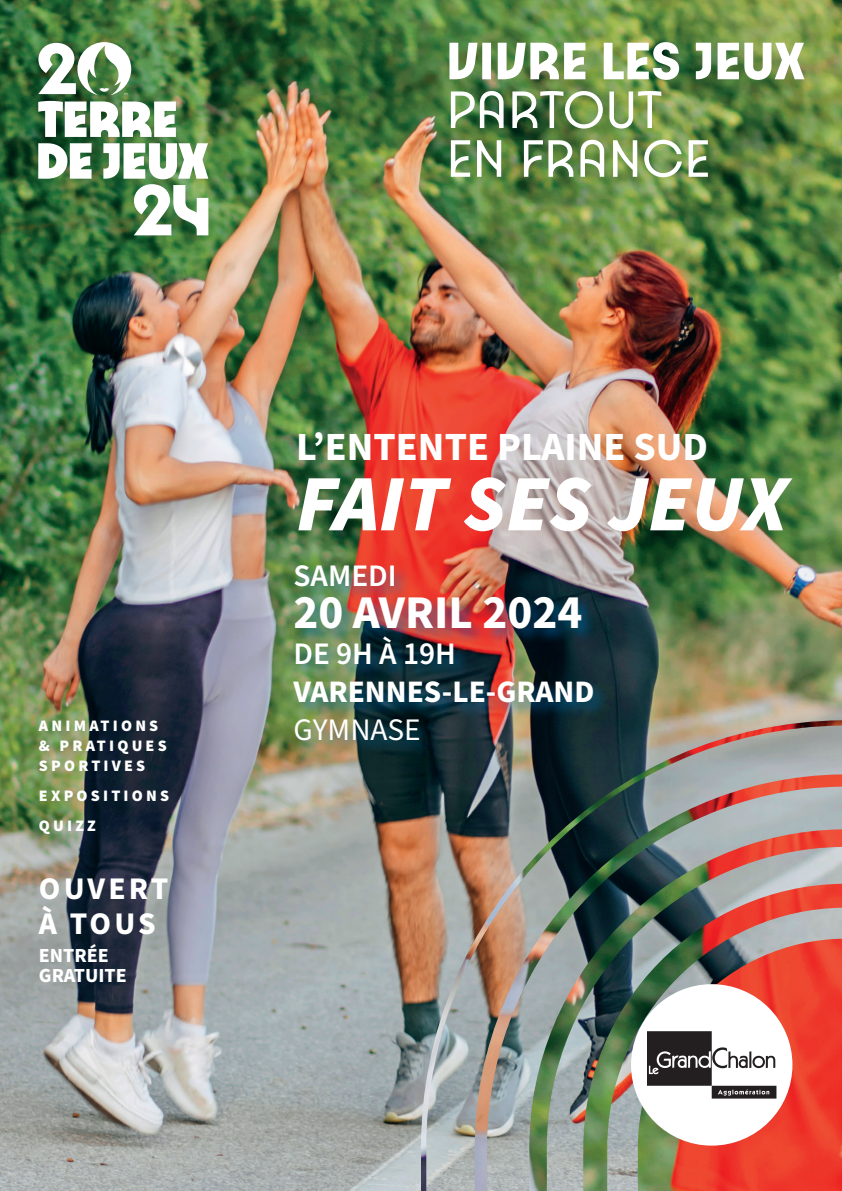
<style>
.page{position:relative;width:842px;height:1191px;background:#fff}
.page>*{position:absolute;margin:0;border:0;box-sizing:border-box;transform-origin:0 0}
.t1{font:italic 900 80px "Source Sans Pro";color:#fff}
.t2{font:700 47px "Source Sans Pro";color:#fff}
.t3{font:700 40px "Source Sans Pro";color:#fff}
.t4{font:700 31.6px/35px "Source Sans Pro";letter-spacing:.095em;color:#fff}
.t5{font:700 31.2px "Source Sans Pro";color:#fff}
.t6{font:600 31.2px "Source Sans Pro";color:#fff}
.t7{font:31.2px "Source Sans Pro";color:#fff}
.t8{font:700 20px/20px "Source Sans Pro";color:#fff}
.t9{font:900 16px/20px "Source Sans Pro";letter-spacing:.2em;color:#fff}
</style>
<div class="page">
<img style="left:0;top:0;width:842px;height:1191px">
<img style="left:421px;top:720px;width:421px;height:471px">
<div style="left:631px;top:984px;width:161px;height:161px;background:#fff;border-radius:50%"></div>
<img style="left:451px;top:140px;width:257px;height:37px">
<img style="left:451px;top:91px;width:210px;height:38px">
<img style="left:449px;top:42px;width:355px;height:38px">
<svg style="left:38px;top:42px;width:93px;height:53px"></svg>
<svg style="left:38px;top:101px;width:138px;height:36px"></svg>
<svg style="left:38px;top:143px;width:54px;height:36px"></svg>
<svg style="left:103px;top:143px;width:105px;height:92px"></svg>
<svg style="left:647px;top:1031px;width:129px;height:67px"></svg>
<div style="left:291px;top:563px;width:319px;height:193px;background:#0078c0;opacity:.5"></div>
<p class="t9" style="left:39px;top:716px;width:129px">ANIMATIONS &amp; PRATIQUES<br>SPORTIVES</p>
<p class="t9" style="left:39px;top:781px;width:132px;line-height:30px">EXPOSITIONS<br>QUIZZ</p>
<h3 class="t4" style="left:39px;top:872px;width:131px">OUVERT<br>À TOUS</h3>
<p class="t8" style="left:39px;top:946px;width:89px">ENTRÉE<br>GRATUITE</p>
<h3 class="t3" style="left:296px;top:420px;width:413px">L’ENTENTE PLAINE SUD</h3>
<h1 class="t1" style="left:296px;top:448px;width:493px">FAIT SES JEUX</h1>
<h3 class="t6" style="left:293px;top:555px;width:105px">SAMEDI</h3>
<h2 class="t2" style="left:293px;top:580px;width:290px">20 AVRIL 2024</h2>
<h3 class="t6" style="left:293px;top:633px;width:164px">DE 9H À 19H</h3>
<h3 class="t5" style="left:293px;top:670px;width:302px">VARENNES-LE-GRAND</h3>
<h3 class="t7" style="left:293px;top:708px;width:129px">GYMNASE</h3>
</div>
